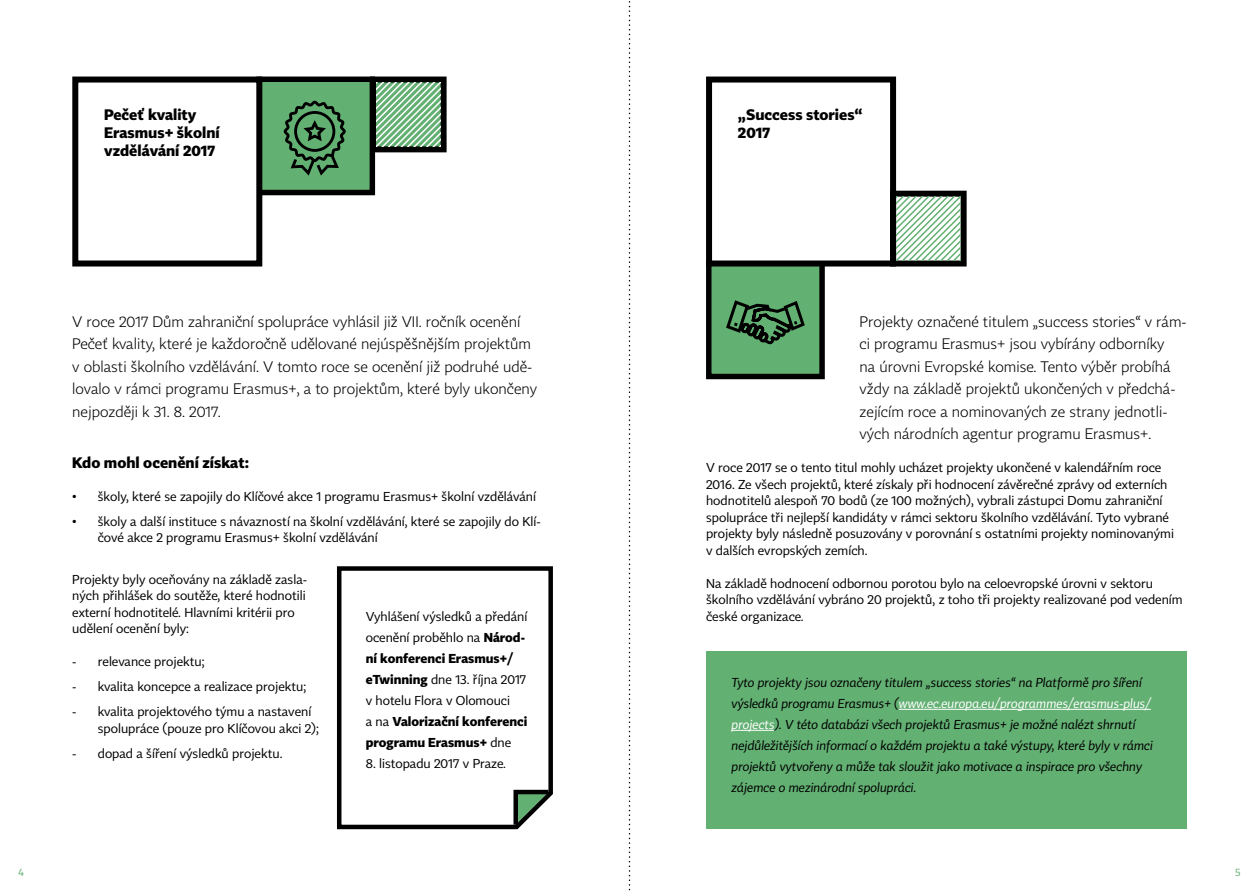
<style>
.page{position:relative;width:1259px;height:893px;background:#fff}
.page>*{position:absolute;margin:0;border:0;box-sizing:border-box;transform-origin:0 0}
.t1{font:300 15px/22.5px "Tabac Sans";color:#000}
.t2{font:700 15px/18px "Tabac Sans";color:#000}
.t3{font:12.75px/16.5px "Tabac Sans";color:#000}
.t4{font:italic 12.75px/21px "Tabac Sans";color:#000}
.t5{font:10.5px "Tabac Sans";color:#63b073}
.s1{font-weight:700}
.s2{color:#fff}
</style>
<div class="page">
<div style="left:256px;top:77px;width:119px;height:118px;background:#63b073;border:5px solid #000"></div>
<div style="left:706px;top:260px;width:119px;height:119px;background:#63b073;border:5px solid #000"></div>
<div style="left:72px;top:77px;width:190px;height:189px;background:#fff;border:6px solid #000"></div>
<div style="left:706px;top:77px;width:190px;height:189px;background:#fff;border:6px solid #000"></div>
<svg style="left:370px;top:77px;width:76px;height:75px;background:#090a09"></svg>
<div style="left:890px;top:191px;width:76px;height:75px;border:6px solid #000"></div>
<svg style="left:376px;top:83px;width:65px;height:63px"></svg>
<svg style="left:896px;top:197px;width:64px;height:63px"></svg>
<svg style="left:337px;top:566px;width:216px;height:264px"></svg>
<svg style="left:283px;top:100px;width:63px;height:76px"></svg>
<div style="left:706px;top:651px;width:480px;height:178px;background:#63b073"></div>
<hr style="left:899px;top:709px;width:251px;height:1px;background:#fff">
<hr style="left:731px;top:730px;width:43px;height:1px;background:#fff">
<svg style="left:726px;top:300px;width:79px;height:45px"></svg>
<svg style="left:629px;top:1px;width:1px;height:890px"></svg>
<p class="t2" style="left:104px;top:106px;width:117px">Pečeť kvality<br>Erasmus+ školní vzdělávání 2017</p>
<p class="t2" style="left:738px;top:106px;width:126px">„Success stories“<br>2017</p>
<p class="t1" style="left:72px;top:310px;width:466px">V roce 2017 Dům zahraniční spolupráce vyhlásil již VII. ročník ocenění Pečeť kvality, které je každoročně udělované nejúspěšnějším projektům v oblasti školního vzdělávání. V tomto roce se ocenění již podruhé udě&shy;lovalo v rámci programu Erasmus+, a to projektům, které byly ukončeny nejpozději k 31. 8. 2017.</p>
<p class="t2" style="left:72px;top:453px;width:178px">Kdo mohl ocenění získat:</p>
<p class="t3" style="left:72px;top:488px;width:465px">• školy, které se zapojily do Klíčové akce 1 programu Erasmus+ školní vzdělávání</p>
<p class="t3" style="left:98px;top:513px;width:444px;text-indent:-26px">• školy a další instituce s návazností na školní vzdělávání, které se zapojily do Klí&shy;čové akce 2 programu Erasmus+ školní vzdělávání</p>
<p class="t3" style="left:72px;top:571px;width:236px">Projekty byly oceňovány na základě zasla&shy;ných přihlášek do soutěže, které hodnotili externí hodnotitelé. Hlavními kritérii pro udělení ocenění byly:</p>
<p class="t3" style="left:72px;top:654px;width:134px">- relevance projektu;</p>
<p class="t3" style="left:72px;top:679px;width:235px">- kvalita koncepce a realizace projektu;</p>
<p class="t3" style="left:98px;top:704px;width:222px;text-indent:-26px">- kvalita projektového týmu a nastavení spolupráce (pouze pro Klíčovou akci 2);</p>
<p class="t3" style="left:72px;top:745px;width:212px">- dopad a šíření výsledků projektu.</p>
<p class="t3" style="left:366px;top:606px;width:163px;line-height:21px">Vyhlášení výsledků a předání ocenění proběhlo na <span class="s1">Národ&shy;ní konferenci Erasmus+/ eTwinning</span> dne 13. října 2017 v hotelu Flora v Olomouci<br>a na <span class="s1">Valorizační konferenci programu Erasmus+</span> dne</p>
<p class="t3" style="left:366px;top:755px;width:142px">8. listopadu 2017 v Praze.</p>
<p class="t1" style="left:859px;top:310px;width:328px">Projekty označené titulem „success stories“ v rám&shy;ci programu Erasmus+ jsou vybírány odborníky<br>na úrovni Evropské komise. Tento výběr probíhá vždy na základě projektů ukončených v předchá&shy;zejícím roce a nominovaných ze strany jednotli&shy;vých národních agentur programu Erasmus+.</p>
<p class="t3" style="left:706px;top:460px;width:469px">V roce 2017 se o tento titul mohly ucházet projekty ukončené v kalendářním roce 2016. Ze všech projektů, které získaly při hodnocení závěrečné zprávy od externích hodnotitelů alespoň 70 bodů (ze 100 možných), vybrali zástupci Domu zahraniční spolupráce tři nejlepší kandidáty v rámci sektoru školního vzdělávání. Tyto vybrané projekty byly následně posuzovány v porovnání s ostatními projekty nominovanými v dalších evropských zemích.</p>
<p class="t3" style="left:706px;top:575px;width:478px">Na základě hodnocení odbornou porotou bylo na celoevropské úrovni v sektoru školního vzdělávání vybráno 20 projektů, z toho tři projekty realizované pod vedením české organizace.</p>
<p class="t4" style="left:731px;top:672px;width:423px">Tyto projekty jsou označeny titulem „success stories“ na Platformě pro šíření výsledků programu Erasmus+ (<span class="s2">www.ec.europa.eu/programmes/erasmus-plus/ projects</span>). V této databázi všech projektů Erasmus+ je možné nalézt shrnutí nejdůležitějších informací o každém projektu a také výstupy, které byly v rámci projektů vytvořeny a může tak sloužit jako motivace a inspirace pro všechny zájemce o mezinárodní spolupráci.</p>
<p class="t5" style="left:18px;top:866px;width:7px">4</p>
<p class="t5" style="left:1235px;top:866px;width:7px">5</p>
</div>
